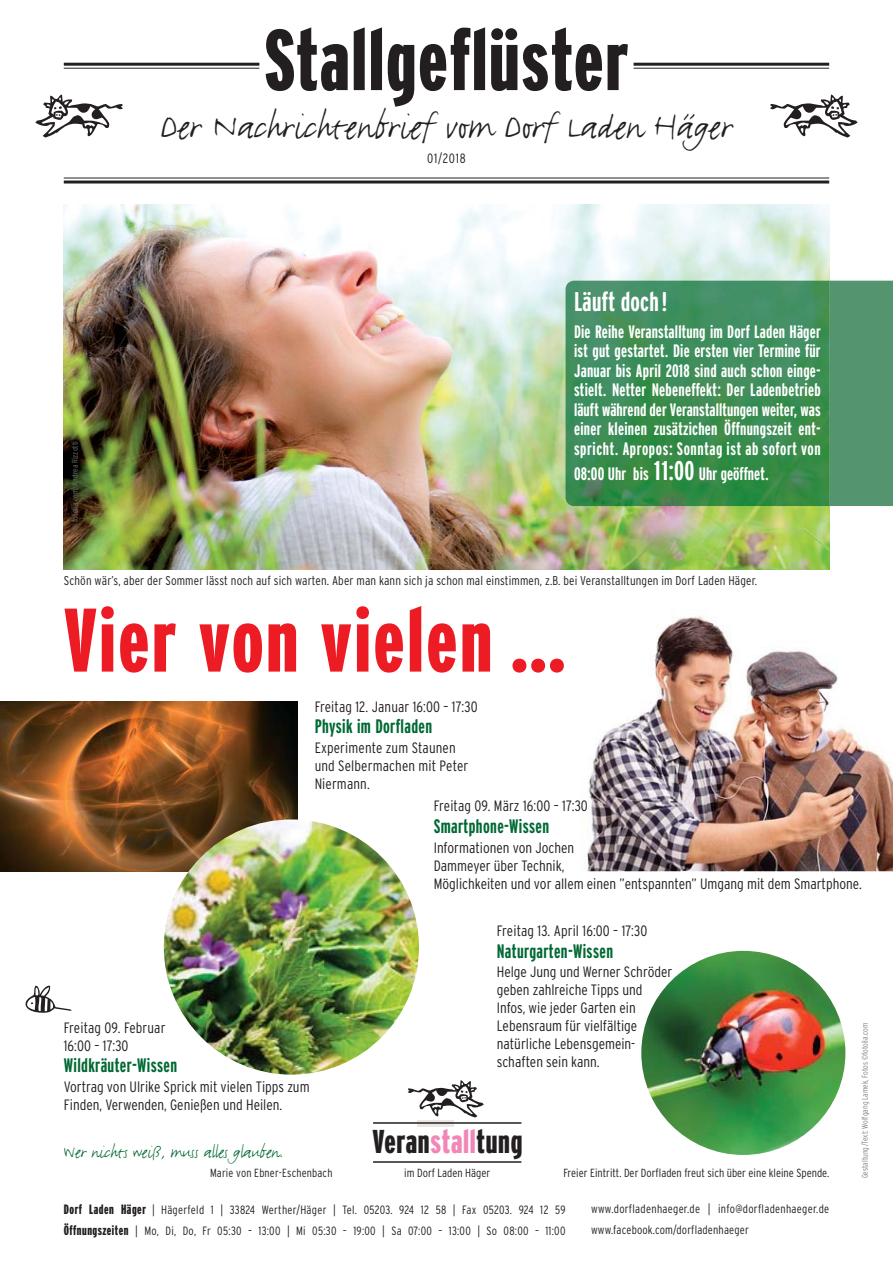
<style>
.page{position:relative;width:893px;height:1263px;background:#fff}
.page>*{position:absolute;margin:0;border:0;box-sizing:border-box;transform-origin:0 0}
.t1{font:900 extra-condensed 90px "Interstate";letter-spacing:.03em;color:#ed1c24}
.t2{font:900 extra-condensed 86.1px "Interstate";letter-spacing:.02em;color:#231f20}
.t3{font:40.5px "FF Justlefthand";color:#231f20}
.t4{font:900 extra-condensed 33px "Interstate";letter-spacing:.02em;color:#231f20}
.t5{font:700 extra-condensed 27px "Interstate";letter-spacing:.01em;color:#fff}
.t6{font:700 extra-condensed 19.5px "Interstate";letter-spacing:.02em;color:#006933}
.t7{font:19.5px "FF Justlefthand";letter-spacing:-.005em;color:#006933}
.t8{font:700 extra-condensed 18px/19.5px "Interstate";letter-spacing:.02em;color:#fff;text-align:justify}
.t9{font:300 condensed 15px/18px "Interstate";color:#231f20}
.t10{font:300 condensed 13.5px "Interstate";letter-spacing:.06em;color:#231f20}
.t11{font:300 condensed 12.75px "Interstate";letter-spacing:.01em;color:#231f20}
.t12{font:300 condensed 12px/21px "Interstate";letter-spacing:.025em;color:#231f20}
.t13{font:300 condensed 11.7px "Interstate";color:#231f20}
.t14{font:300 condensed 8.25px "Interstate";color:#808285}
.t15{font:300 condensed 8.25px "Interstate";color:#6d6e70}
.s1{font-size:27px}
.s2{color:#f287b7}
.s3{font-weight:900;font-stretch:extra-condensed;font-size:13.5px}
</style>
<div class="page">
<hr style="left:64px;top:63px;width:195px;height:3px;background:#231f20">
<hr style="left:64px;top:68px;width:195px;height:1px;background:#231f20">
<hr style="left:634px;top:63px;width:195px;height:3px;background:#231f20">
<hr style="left:634px;top:68px;width:195px;height:1px;background:#231f20">
<hr style="left:64px;top:177px;width:765px;height:1px;background:#231f20">
<hr style="left:64px;top:180px;width:765px;height:3px;background:#231f20">
<img style="left:64px;top:204px;width:765px;height:366px">
<div style="left:829px;top:281px;width:64px;height:225px;background:#54946e"></div>
<img style="left:566px;top:281px;width:8px;height:225px">
<img style="left:0;top:702px;width:298px;height:170px">
<img style="left:641px;top:951px;width:204px;height:204px;border-radius:50%">
<img style="left:585px;top:616px;width:308px;height:255px">
<img style="left:164px;top:819px;width:255px;height:255px;border-radius:50%">
<div style="left:418px;top:1120px;width:36px;height:7px;background:#eae6e3"></div>
<hr style="left:373px;top:1161px;width:148px;height:2px;background:#231f20">
<hr style="left:373px;top:1122px;width:148px;height:2px;background:#231f20">
<svg style="left:408px;top:1120px;width:76px;height:6px"></svg>
<h2 class="t2" style="left:264px;top:27px;width:366px">Stallgeflüster</h2>
<h3 class="t3" style="left:160px;top:99px;width:573px">Der Nachrichtenbrief vom Dorf Laden Häger</h3>
<p class="t10" style="left:427px;top:153px;width:40px">01/2018</p>
<p class="t15" style="left:72px;top:530px;width:90px;rotate:-90deg">©: fotolia.com, Andrea Rizzotti</p>
<h3 class="t5" style="left:574px;top:291px;width:95px">Läuft doch!</h3>
<p class="t8" style="left:574px;top:323px;width:248px">Die Reihe Veranstalltung im Dorf Laden Häger ist gut gestartet. Die ersten vier Termine für Januar bis April 2018 sind auch schon einge&shy;stielt. Netter Nebeneffekt: Der Ladenbetrieb läuft während der Veranstalltungen weiter, was einer kleinen zusätzichen Öffnungszeit ent&shy;spricht. Apropos: Sonntag ist ab sofort von</p>
<p class="t8" style="left:574px;top:465px;width:196px">08:00 Uhr bis <span class="s1">11:00</span> Uhr geöffnet.</p>
<p class="t11" style="left:64px;top:576px;width:695px">Schön wär’s, aber der Sommer lässt noch auf sich warten. Aber man kann sich ja schon mal einstimmen, z.B. bei Veranstalltungen im Dorf Laden Häger.</p>
<h1 class="t1" style="left:64px;top:606px;width:504px">Vier von vielen …</h1>
<p class="t9" style="left:315px;top:698px;width:164px">Freitag 12. Januar 16:00 – 17:30</p>
<h3 class="t6" style="left:315px;top:719px;width:119px">Physik im Dorfladen</h3>
<p class="t9" style="left:315px;top:740px;width:155px">Experimente zum Staunen und Selbermachen mit Peter<br>Niermann.</p>
<p class="t9" style="left:434px;top:798px;width:156px">Freitag 09. März 16:00 – 17:30</p>
<h3 class="t6" style="left:434px;top:819px;width:117px">Smartphone-Wissen</h3>
<p class="t9" style="left:434px;top:840px;width:430px">Informationen von Jochen<br>Dammeyer über Technik,<br>Möglichkeiten und vor allem einen ”entspannten” Umgang mit dem Smartphone.</p>
<p class="t9" style="left:497px;top:923px;width:152px">Freitag 13. April 16:00 – 17:30</p>
<h3 class="t6" style="left:497px;top:943px;width:118px">Naturgarten-Wissen</h3>
<p class="t9" style="left:497px;top:964px;width:177px">Helge Jung und Werner Schröder geben zahlreiche Tipps und<br>Infos, wie jeder Garten ein<br>Lebensraum für vielfältige natürliche Lebensgemein&shy;schaften sein kann.</p>
<p class="t9" style="left:64px;top:1019px;width:103px">Freitag 09. Februar<br>16:00 – 17:30</p>
<h3 class="t6" style="left:64px;top:1058px;width:115px">Wildkräuter-Wissen</h3>
<p class="t9" style="left:64px;top:1079px;width:247px">Vortrag von Ulrike Sprick mit vielen Tipps zum<br>Finden, Verwenden, Genießen und Heilen.</p>
<p class="t14" style="left:862px;top:1178px;width:157px;rotate:-90deg">Gestaltung/Text: Wolfgang Lamek, Fotos ©fotolia.com</p>
<h3 class="t4" style="left:373px;top:1129px;width:151px">Veran<span class="s2">stall</span>tung</h3>
<p class="t13" style="left:404px;top:1169px;width:87px">im Dorf Laden Häger</p>
<h3 class="t7" style="left:64px;top:1139px;width:221px">Wer nichts weiß, muss alles glauben.</h3>
<p class="t13" style="left:563px;top:1169px;width:267px">Freier Eintritt. Der Dorfladen freut sich über eine kleine Spende.</p>
<p class="t13" style="left:210px;top:1169px;width:124px">Marie von Ebner-Eschenbach</p>
<p class="t12" style="left:64px;top:1200px;width:503px"><span class="s3">Dorf Laden Häger</span> | Hägerfeld 1 | 33824 Werther/Häger | Tel. 05203. 924 12 58 | Fax 05203. 924 12 59<br><span class="s3">Öffnungszeiten</span> | Mo, Di, Do, Fr 05:30 – 13:00 | Mi 05:30 – 19:00 | Sa 07:00 – 13:00 | So 08:00 – 11:00</p>
<p class="t12" style="left:591px;top:1199px;width:240px">www.dorfladenhaeger.de | info@dorfladenhaeger.de www.facebook.com/dorfladenhaeger</p>
</div>
